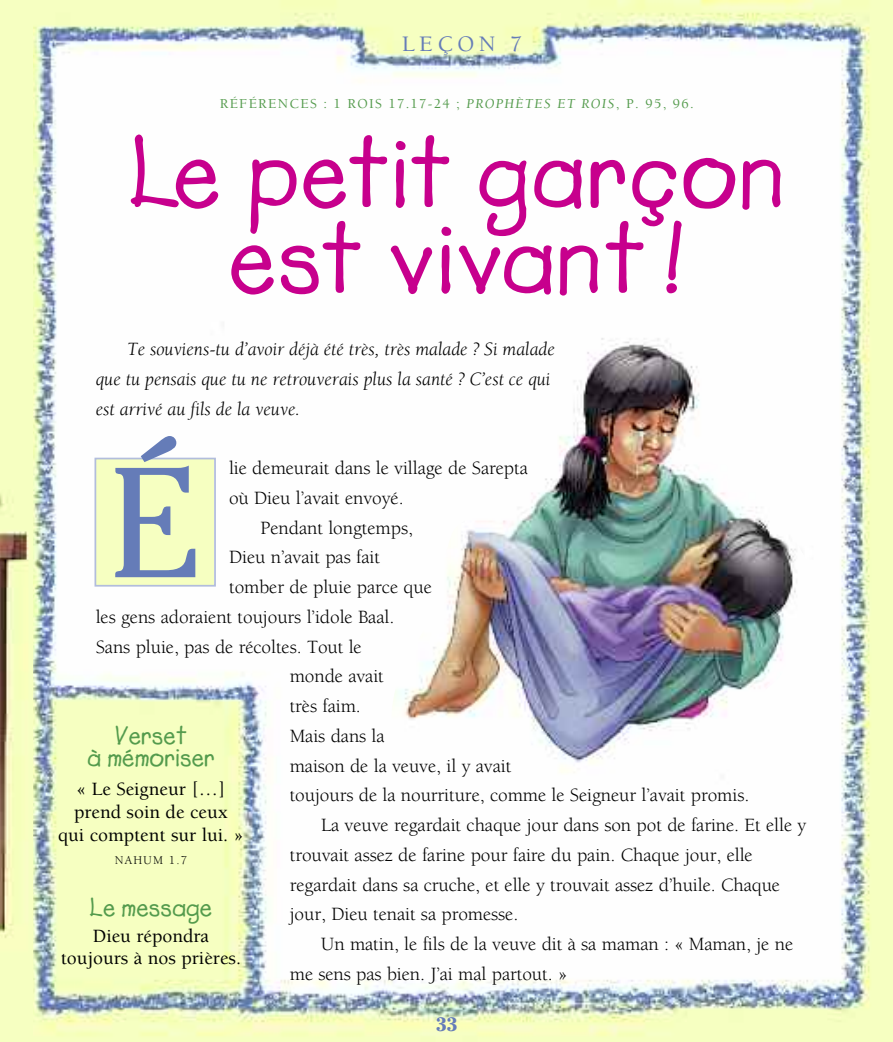
<style>
.page{position:relative;width:893px;height:1042px;background:#fff}
.page>*{position:absolute;margin:0;border:0;box-sizing:border-box;transform-origin:0 0}
.t1{font:155.4px "Cheltenham";color:#657cb8}
.t2{font:101.5px/85.8px "Lemonade ICG Bold";letter-spacing:.01em;color:#c7008d;text-align:center}
.t3{font:26.25px/22.8px "Lemonade ICG Bold";color:#549b4d;text-align:center}
.t4{font:500 22.75px "Berkeley";letter-spacing:.2em;color:#657cb8}
.t5{font:19.25px "Berkeley";letter-spacing:-.005em;color:#000}
.t6{font:italic 19.25px/29.8px "Berkeley";letter-spacing:-.005em;color:#000}
.t7{font:500 19.25px/22.8px "Berkeley";color:#000;text-align:center}
.t8{font:700 19.25px "Cheltenham";color:#657cb8}
.t9{font:500 14px "Berkeley";letter-spacing:.095em;color:#549b4d}
.t10{font:12.25px "Berkeley";letter-spacing:.095em;color:#000}
.s1{font-weight:400;font-style:italic}
</style>
<div class="page">
<img style="left:33px;top:0;width:860px;height:1042px">
<div style="left:96px;top:459px;width:118px;height:126px;background:#f6ffc1"></div>
<div style="left:94px;top:458px;width:122px;height:128px;border:2px solid #b2bddc"></div>
<svg style="left:376px;top:313px;width:432px;height:474px"></svg>
<img style="left:391px;top:324px;width:416px;height:458px">
<img style="left:0;top:0;width:33px;height:1042px">
<p class="t4" style="left:402px;top:35px;width:121px">LEÇON 7</p>
<p class="t9" style="left:220px;top:98px;width:475px">RÉFÉRENCES : 1 ROIS 17.17-24 ; <span class="s1">PROPHÈTES ET ROIS</span>, P. 95, 96.</p>
<h2 class="t2" style="left:128px;top:128px;width:657px">Le petit garçon est vivant !</h2>
<p class="t6" style="left:96px;top:336px;width:461px;text-indent:31px">Te souviens-tu d’avoir déjà été très, très malade ? Si malade que tu pensais que tu ne retrouverais plus la santé ? C’est ce qui est arrivé au fils de la veuve.</p>
<h1 class="t1" style="left:110px;top:433px;width:92px">É</h1>
<p class="t5" style="left:229px;top:460px;width:300px">lie demeurait dans le village de Sarepta</p>
<p class="t5" style="left:229px;top:490px;width:176px">où Dieu l’avait envoyé.</p>
<p class="t5" style="left:261px;top:520px;width:154px">Pendant longtemps,</p>
<p class="t5" style="left:229px;top:550px;width:152px">Dieu n’avait pas fait</p>
<p class="t5" style="left:229px;top:579px;width:204px">tomber de pluie parce que</p>
<p class="t5" style="left:96px;top:609px;width:300px">les gens adoraient toujours l’idole Baal.</p>
<p class="t5" style="left:96px;top:639px;width:268px">Sans pluie, pas de récoltes. Tout le</p>
<p class="t5" style="left:290px;top:669px;width:96px">monde avait</p>
<p class="t5" style="left:290px;top:698px;width:73px">très faim.</p>
<p class="t5" style="left:290px;top:728px;width:97px">Mais dans la</p>
<p class="t5" style="left:290px;top:758px;width:223px">maison de la veuve, il y avait</p>
<p class="t5" style="left:290px;top:788px;width:461px">toujours de la nourriture, comme le Seigneur l’avait promis.</p>
<p class="t5" style="left:321px;top:817px;width:487px">La veuve regardait chaque jour dans son pot de farine. Et elle y</p>
<p class="t5" style="left:290px;top:847px;width:464px">trouvait assez de farine pour faire du pain. Chaque jour, elle</p>
<p class="t5" style="left:290px;top:877px;width:492px">regardait dans sa cruche, et elle y trouvait assez d’huile. Chaque</p>
<p class="t5" style="left:290px;top:907px;width:230px">jour, Dieu tenait sa promesse.</p>
<p class="t5" style="left:321px;top:936px;width:473px">Un matin, le fils de la veuve dit à sa maman : « Maman, je ne</p>
<p class="t5" style="left:290px;top:966px;width:279px">me sens pas bien. J’ai mal partout. »</p>
<h3 class="t3" style="left:87px;top:723px;width:129px">Verset<br>à mémoriser</h3>
<p class="t7" style="left:58px;top:779px;width:187px">« Le Seigneur […] prend soin de ceux<br>qui comptent sur lui. »</p>
<p class="t10" style="left:115px;top:855px;width:74px">NAHUM 1.7</p>
<h3 class="t3" style="left:90px;top:896px;width:124px">Le message</h3>
<p class="t7" style="left:61px;top:926px;width:182px">Dieu répondra toujours à nos prières.</p>
<p class="t8" style="left:436px;top:1018px;width:23px">33</p>
</div>
